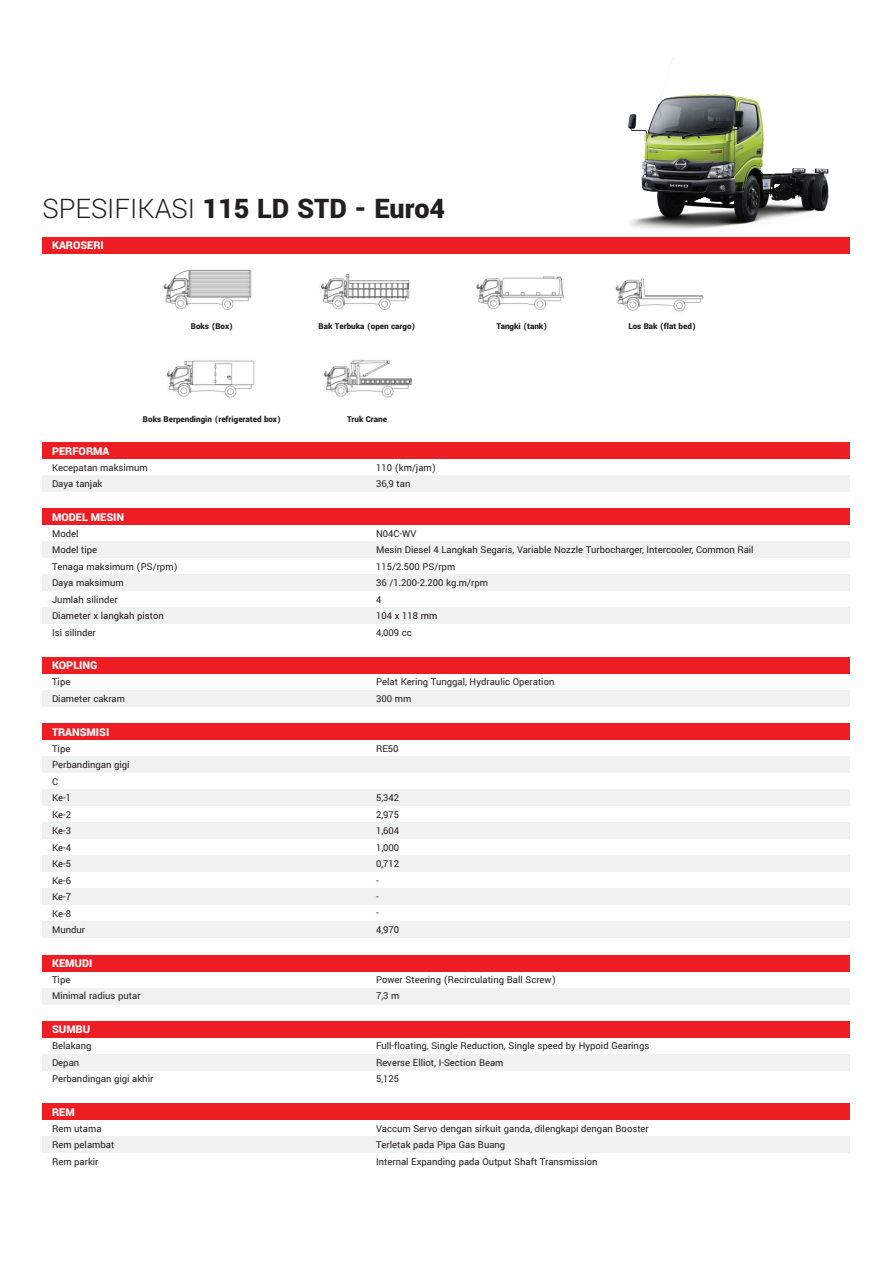
<style>
.page{position:relative;width:893px;height:1263px;background:#fff}
.page>*{position:absolute;margin:0;border:0;box-sizing:border-box;transform-origin:0 0}
.t1{font:900 30px "Yantramanav";color:#231f20}
.t2{font:900 12px "Yantramanav";color:#fff}
.t3{font:10.5px/16.5px "Yantramanav";color:#231f20}
.t4{font:900 9px "Yantramanav";color:#231f20}
.s1{font-weight:300}
</style>
<div class="page">
<div style="left:43px;top:237px;width:807px;height:17px;background:#ee1d23"></div>
<div style="left:43px;top:442px;width:807px;height:17px;background:#ee1d23"></div>
<div style="left:43px;top:475px;width:807px;height:17px;background:#f0f1f1"></div>
<div style="left:43px;top:657px;width:807px;height:17px;background:#ee1d23"></div>
<div style="left:43px;top:690px;width:807px;height:17px;background:#f0f1f1"></div>
<div style="left:43px;top:955px;width:807px;height:16px;background:#ee1d23"></div>
<div style="left:43px;top:988px;width:807px;height:16px;background:#f0f1f1"></div>
<div style="left:43px;top:508px;width:807px;height:17px;background:#ee1d23"></div>
<div style="left:43px;top:541px;width:807px;height:17px;background:#f0f1f1"></div>
<div style="left:43px;top:575px;width:807px;height:16px;background:#f0f1f1"></div>
<div style="left:43px;top:608px;width:807px;height:16px;background:#f0f1f1"></div>
<div style="left:43px;top:723px;width:807px;height:17px;background:#ee1d23"></div>
<div style="left:43px;top:756px;width:807px;height:17px;background:#f0f1f1"></div>
<div style="left:43px;top:789px;width:807px;height:17px;background:#f0f1f1"></div>
<div style="left:43px;top:822px;width:807px;height:17px;background:#f0f1f1"></div>
<div style="left:43px;top:855px;width:807px;height:17px;background:#f0f1f1"></div>
<div style="left:43px;top:889px;width:807px;height:16px;background:#f0f1f1"></div>
<div style="left:43px;top:922px;width:807px;height:16px;background:#f0f1f1"></div>
<div style="left:43px;top:1021px;width:807px;height:16px;background:#ee1d23"></div>
<div style="left:43px;top:1054px;width:807px;height:16px;background:#f0f1f1"></div>
<div style="left:43px;top:1103px;width:807px;height:17px;background:#ee1d23"></div>
<div style="left:43px;top:1136px;width:807px;height:17px;background:#f0f1f1"></div>
<img style="left:628px;top:58px;width:201px;height:172px">
<img style="left:163px;top:269px;width:401px;height:41px">
<img style="left:615px;top:278px;width:89px;height:34px">
<img style="left:167px;top:360px;width:245px;height:38px">
<h1 class="t1" style="left:43px;top:189px;width:404px"><span class="s1">SPESIFIKASI</span> 115 LD STD - Euro4</h1>
<p class="t2" style="left:52px;top:238px;width:53px">KAROSERI</p>
<p class="t4" style="left:191px;top:321px;width:44px">Boks (Box)</p>
<p class="t4" style="left:319px;top:321px;width:98px">Bak Terbuka (open cargo)</p>
<p class="t2" style="left:52px;top:443px;width:59px">PERFORMA</p>
<p class="t4" style="left:143px;top:413px;width:140px">Boks Berpendingin (refrigerated box)</p>
<p class="t4" style="left:347px;top:413px;width:41px">Truk Crane</p>
<p class="t3" style="left:52px;top:459px;width:97px">Kecepatan maksimum<br>Daya tanjak</p>
<p class="t3" style="left:376px;top:459px;width:61px">110 (km/jam)<br>36,9 tan</p>
<p class="t4" style="left:497px;top:321px;width:52px">Tangki (tank)</p>
<p class="t4" style="left:628px;top:321px;width:69px">Los Bak (flat bed)</p>
<p class="t2" style="left:52px;top:509px;width:74px">MODEL MESIN</p>
<p class="t3" style="left:52px;top:525px;width:127px">Model<br>Model tipe<br>Tenaga maksimum (PS/rpm)<br>Daya maksimum<br>Jumlah silinder<br>Diameter x langkah piston<br>Isi silinder</p>
<p class="t3" style="left:376px;top:525px;width:379px">N04C-WV<br>Mesin Diesel 4 Langkah Segaris, Variable Nozzle Turbocharger, Intercooler, Common Rail<br>115/2.500 PS/rpm<br>36 /1.200-2.200 kg.m/rpm<br>4<br>104 x 118 mm<br>4,009 cc</p>
<p class="t2" style="left:52px;top:658px;width:47px">KOPLING</p>
<p class="t3" style="left:52px;top:674px;width:75px">Tipe<br>Diameter cakram</p>
<p class="t3" style="left:376px;top:674px;width:180px">Pelat Kering Tunggal, Hydraulic Operation<br>300 mm</p>
<p class="t2" style="left:52px;top:724px;width:59px">TRANSMISI</p>
<p class="t3" style="left:52px;top:740px;width:79px">Tipe<br>Perbandingan gigi<br>C<br>Ke-1<br>Ke-2<br>Ke-3<br>Ke-4<br>Ke-5<br>Ke-6<br>Ke-7<br>Ke-8<br>Mundur</p>
<p class="t3" style="left:376px;top:740px;width:24px">RE50</p>
<p class="t3" style="left:376px;top:789px;width:25px">5,342<br>2,975<br>1,604<br>1,000<br>0,712 -<br>-<br>-<br>4,970</p>
<p class="t2" style="left:52px;top:956px;width:42px">KEMUDI</p>
<p class="t3" style="left:52px;top:971px;width:90px">Tipe<br>Minimal radius putar</p>
<p class="t3" style="left:376px;top:971px;width:181px">Power Steering (Recirculating Ball Screw)<br>7,3 m</p>
<p class="t2" style="left:52px;top:1022px;width:40px">SUMBU</p>
<p class="t3" style="left:52px;top:1038px;width:103px">Belakang<br>Depan<br>Perbandingan gigi akhir</p>
<p class="t3" style="left:376px;top:1038px;width:275px">Full-floating, Single Reduction, Single speed by Hypoid Gearings<br>Reverse Elliot, I-Section Beam<br>5,125</p>
<p class="t2" style="left:52px;top:1104px;width:24px">REM</p>
<p class="t3" style="left:52px;top:1120px;width:64px">Rem utama<br>Rem pelambat<br>Rem parkir</p>
<p class="t3" style="left:376px;top:1120px;width:274px">Vaccum Servo dengan sirkuit ganda, dilengkapi dengan Booster<br>Terletak pada Pipa Gas Buang<br>Internal Expanding pada Output Shaft Transmission</p>
</div>
